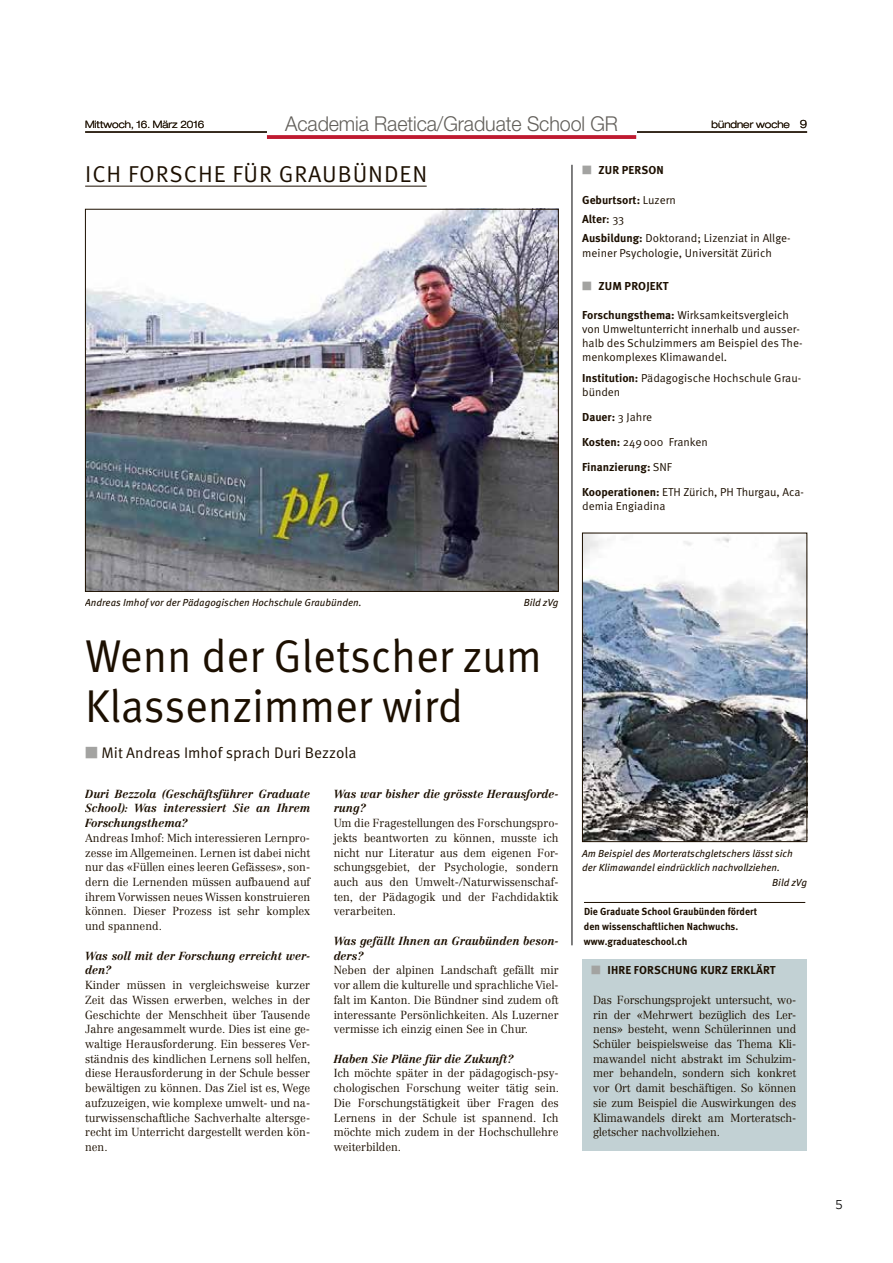
<style>
.page{position:relative;width:893px;height:1263px;background:#fff}
.page>*{position:absolute;margin:0;border:0;box-sizing:border-box;transform-origin:0 0}
.t1{font:46.05px/49.9px "Meta OT Norm";letter-spacing:-.005em;color:#1c0f00;scale:.96 1}
.t2{font:23.1px "Meta OT Norm";letter-spacing:.04em;color:#1c0f00}
.t3{font:300 20.55px "Helvetica Neue LT Std";letter-spacing:-.005em;color:#615e59;scale:.96 1}
.t4{font:15.3px "Meta OT Norm";color:#1c0f00}
.t5{font:15px "Texta";color:#000}
.t6{font:300 11.55px/14.7px "Centennial LT Std";color:#1c0f00;text-align:justify;scale:.96 1}
.t7{font:11.55px/14.1px "Meta OT Norm";color:#1c0f00}
.t8{font:italic 700 11.55px/14.7px "Centennial LT Std";color:#1c0f00;scale:.96 1}
.t9{font:700 11.55px/19px "Meta OT";letter-spacing:.01em;color:#1c0f00}
.t10{font:italic 10.2px "Meta OT";color:#1c0f00}
.t11{font:700 10.2px/14.7px "Meta OT";color:#1c0f00;scale:.96 1}
.t12{font:300 expanded 10.2px "Helvetica Neue LT Std";color:#1c0f00;scale:.96 1}
.s1{font-size:11.55px}
.s2{color:#a3a3a1}
.s3{font-family:"Meta OT Norm";font-weight:400}
.s4{font-weight:500}
.s5{font-family:"Meta OT";font-weight:700}
.s6{font-family:"Meta OT";font-weight:700;color:#a3a3a1}
</style>
<div class="page">
<hr style="left:85px;top:131px;width:722px;height:2px;background:#1c0f00">
<div style="left:267px;top:117px;width:369px;height:27px;background:#fff"></div>
<svg style="left:267px;top:135px;width:369px;height:4px"></svg>
<hr style="left:85px;top:186px;width:342px;height:1px;background:#1c0f00">
<img style="left:87px;top:211px;width:470px;height:379px">
<hr style="left:584px;top:902px;width:221px;height:1px;background:#1c0f00">
<img style="left:584px;top:535px;width:221px;height:305px">
<div style="left:582px;top:533px;width:225px;height:309px;border:1px solid #1c0f00"></div>
<div style="left:582px;top:960px;width:225px;height:191px;background:#c2d1d4"></div>
<svg style="left:571px;top:164px;width:2px;height:751px"></svg>
<hr style="left:572px;top:165px;width:1px;height:780px;background:#020203">
<p class="t12" style="left:85px;top:118px;width:126px">Mittwoch, 16. März 2016</p>
<h3 class="t3" style="left:285px;top:112px;width:348px">Academia Raetica/Graduate School GR</h3>
<h3 class="t3" style="left:401px;top:112px;width:108px">Redaktionell</h3>
<p class="t12" style="left:712px;top:118px;width:101px">bündner woche <span class="s1">9</span></p>
<h2 class="t2" style="left:85px;top:160px;width:344px">ICH FORSCHE FÜR GRAUBÜNDEN</h2>
<p class="t9" style="left:582px;top:160px;width:83px"><span class="s2">■</span> ZUR PERSON</p>
<p class="t9" style="left:582px;top:190px;width:95px">Geburtsort: <span class="s3">Luzern<br></span>Alter<span class="s4">:</span> <span class="s3">33</span></p>
<p class="t7" style="left:582px;top:230px;width:210px;line-height:15.3px"><span class="s5">Ausbildung:</span> Doktorand; Lizenziat in Allge&shy;meiner Psychologie, Universität Zürich</p>
<p class="t9" style="left:582px;top:277px;width:88px"><span class="s2">■</span> ZUM PROJEKT</p>
<p class="t7" style="left:582px;top:308px;width:222px"><span class="s5">Forschungsthema:</span> Wirksamkeitsvergleich von Umweltunterricht innerhalb und ausser&shy;halb des Schulzimmers am Beispiel des The&shy;menkomplexes Klimawandel.</p>
<p class="t7" style="left:582px;top:371px;width:221px"><span class="s5">Institution:</span> Pädagogische Hochschule Grau&shy;bünden</p>
<p class="t9" style="left:582px;top:408px;width:71px">Dauer: <span class="s3">3 Jahre</span></p>
<p class="t7" style="left:582px;top:435px;width:127px"><span class="s5">Kosten:</span> 249000 Franken</p>
<p class="t9" style="left:582px;top:458px;width:91px">Finanzierung: <span class="s3">SNF</span></p>
<p class="t7" style="left:582px;top:485px;width:223px"><span class="s5">Kooperationen:</span> ETH Zürich, PH Thurgau, Aca&shy;demia Engiadina</p>
<p class="t10" style="left:85px;top:597px;width:278px">Andreas Imhof vor der Pädagogischen Hochschule Graubünden.</p>
<p class="t10" style="left:524px;top:597px;width:36px">Bild zVg</p>
<h1 class="t1" style="left:85px;top:631px;width:477px">Wenn der Gletscher zum<br>Klassenzimmer wird</h1>
<h3 class="t4" style="left:85px;top:744px;width:273px"><span class="s6">■</span> Mit Andreas Imhof sprach Duri Bezzola</h3>
<p class="t8" style="left:85px;top:786px;width:236px;text-align:justify">Duri Bezzola (Geschäftsführer Graduate School): Was interessiert Sie an Ihrem Forschungsthema?</p>
<p class="t6" style="left:85px;top:830px;width:236px">Andreas Imhof: Mich interessieren Lernpro&shy;zesse im Allgemeinen. Lernen ist dabei nicht nur das «Füllen eines leeren Gefässes», son&shy;dern die Lernenden müssen aufbauend auf ihrem Vorwissen neues Wissen konstruieren können. Dieser Prozess ist sehr komplex und spannend.</p>
<p class="t8" style="left:85px;top:948px;width:236px">Was soll mit der Forschung erreicht wer&shy;den?</p>
<p class="t6" style="left:85px;top:978px;width:236px">Kinder müssen in vergleichsweise kurzer Zeit das Wissen erwerben, welches in der Geschichte der Menschheit über Tausende Jahre angesammelt wurde. Dies ist eine ge&shy;waltige Herausforderung. Ein besseres Ver&shy;ständnis des kindlichen Lernens soll helfen, diese Herausforderung in der Schule besser bewältigen zu können. Das Ziel ist es, Wege aufzuzeigen, wie komplexe umwelt- und na&shy;turwissenschaftliche Sachverhalte altersge&shy;recht im Unterricht dargestellt werden kön&shy;nen.</p>
<p class="t8" style="left:334px;top:786px;width:236px">Was war bisher die grösste Herausforde&shy;rung?</p>
<p class="t6" style="left:334px;top:816px;width:236px">Um die Fragestellungen des Forschungspro&shy;jekts beantworten zu können, musste ich nicht nur Literatur aus dem eigenen For&shy;schungsgebiet, der Psychologie, sondern auch aus den Umwelt-/Naturwissenschaf&shy;ten, der Pädagogik und der Fachdidaktik verarbeiten.</p>
<p class="t8" style="left:334px;top:933px;width:236px">Was gefällt Ihnen an Graubünden beson&shy;ders?</p>
<p class="t6" style="left:334px;top:963px;width:236px">Neben der alpinen Landschaft gefällt mir vor allem die kulturelle und sprachliche Viel&shy;falt im Kanton. Die Bündner sind zudem oft interessante Persönlichkeiten. Als Luzerner vermisse ich einzig einen See in Chur.</p>
<p class="t8" style="left:334px;top:1051px;width:189px">Haben Sie Pläne für die Zukunft?</p>
<p class="t6" style="left:334px;top:1066px;width:236px">Ich möchte später in der pädagogisch-psy&shy;chologischen Forschung weiter tätig sein.<br>Die Forschungstätigkeit über Fragen des Lernens in der Schule ist spannend. Ich möchte mich zudem in der Hochschullehre weiterbilden.</p>
<p class="t10" style="left:582px;top:847px;width:212px">Am Beispiel des Morteratschgletschers lässt sich</p>
<p class="t10" style="left:582px;top:861px;width:199px">der Klimawandel eindrücklich nachvollziehen.</p>
<p class="t10" style="left:772px;top:876px;width:36px">Bild zVg</p>
<p class="t11" style="left:584px;top:905px;width:182px">Die Graduate School Graubünden fördert den wissenschaftlichen Nachwuchs. www.graduateschool.ch</p>
<p class="t9" style="left:591px;top:961px;width:186px"><span class="s2">■</span> IHRE FORSCHUNG KURZ ERKLÄRT</p>
<p class="t6" style="left:593px;top:992px;width:213px">Das Forschungsprojekt untersucht, wo&shy;rin der «Mehrwert bezüglich des Ler&shy;nens» besteht, wenn Schülerinnen und Schüler beispielsweise das Thema Kli&shy;mawandel nicht abstrakt im Schulzim&shy;mer behandeln, sondern sich konkret vor Ort damit beschäftigen. So können sie zum Beispiel die Auswirkungen des Klimawandels direkt am Morteratsch&shy;gletscher nachvollziehen.</p>
<p class="t5" style="left:836px;top:1196px;width:9px">5</p>
</div>
